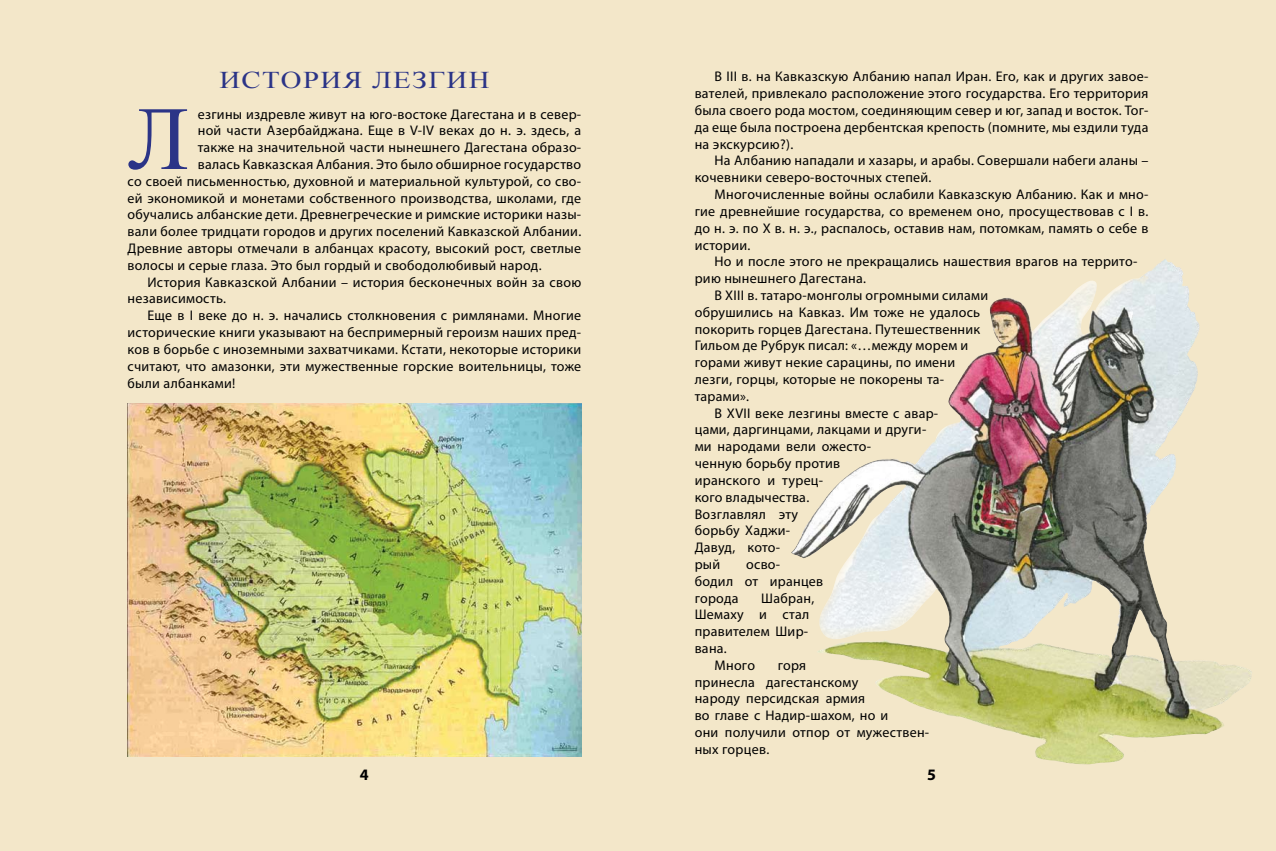
<style>
.page{position:relative;width:1276px;height:851px;background:#fff}
.page>*{position:absolute;margin:0;border:0;box-sizing:border-box;transform-origin:0 0}
.t1{font:90.1px "Times New Roman";color:#2b3487}
.t2{font:24px "Times New Roman";letter-spacing:.05em;color:#2b3487;scale:1.2 1}
.t3{font:700 16px "Myriad Pro";color:#000}
.t4{font:14px/16.8px "Myriad Pro";letter-spacing:.02em;color:#000}
</style>
<div class="page">
<div style="left:0;top:0;width:638px;height:850px;background:#f3e7c9"></div>
<div style="left:638px;top:0;width:638px;height:850px;background:#f3e7c9"></div>
<img style="left:128px;top:403px;width:453px;height:353px">
<img style="left:791px;top:264px;width:433px;height:501px">
<h2 class="t2" style="left:219px;top:63px;width:222px">История лезгин</h2>
<h1 class="t1" style="left:128px;top:78px;width:63px">Л</h1>
<p class="t4" style="left:198px;top:105px;width:385px">езгины издревле живут на юго-востоке Дагестана и в север-</p>
<p class="t4" style="left:198px;top:122px;width:385px">ной части Азербайджана. Еще в V-IV веках до н. э. здесь, а</p>
<p class="t4" style="left:198px;top:139px;width:385px">также на значительной части нынешнего Дагестана образо-</p>
<p class="t4" style="left:198px;top:156px;width:385px">валась Кавказская Албания. Это было обширное государство</p>
<p class="t4" style="left:128px;top:172px;width:455px">со своей письменностью, духовной и материальной культурой, со сво-</p>
<p class="t4" style="left:128px;top:189px;width:455px">ей экономикой и монетами собственного производства, школами, где</p>
<p class="t4" style="left:128px;top:206px;width:455px">обучались албанские дети. Древнегреческие и римские историки назы-</p>
<p class="t4" style="left:128px;top:223px;width:455px">вали более тридцати городов и других поселений Кавказской Албании.</p>
<p class="t4" style="left:128px;top:240px;width:455px">Древние авторы отмечали в албанцах красоту, высокий рост, светлые</p>
<p class="t4" style="left:128px;top:256px;width:415px">волосы и серые глаза. Это был гордый и свободолюбивый народ.</p>
<p class="t4" style="left:147px;top:273px;width:435px">История Кавказской Албании – история бесконечных войн за свою</p>
<p class="t4" style="left:128px;top:290px;width:100px">независимость.</p>
<p class="t4" style="left:147px;top:307px;width:435px">Еще в I веке до н. э. начались столкновения с римлянами. Многие</p>
<p class="t4" style="left:128px;top:324px;width:455px">исторические книги указывают на беспримерный героизм наших пред-</p>
<p class="t4" style="left:128px;top:340px;width:455px">ков в борьбе с иноземными захватчиками. Кстати, некоторые историки</p>
<p class="t4" style="left:128px;top:357px;width:455px">считают, что амазонки, эти мужественные горские воительницы, тоже</p>
<p class="t4" style="left:128px;top:374px;width:109px">были албанками!</p>
<p class="t4" style="left:694px;top:68px;width:455px;text-align:justify;text-indent:20px">В III в. на Кавказскую Албанию напал Иран. Его, как и других завое&shy;вателей, привлекало расположение этого государства. Его территория была своего рода мостом, соединяющим север и юг, запад и восток. Тог&shy;да еще была построена дербентская крепость (помните, мы ездили туда на экскурсию?).</p>
<p class="t4" style="left:694px;top:152px;width:455px;text-indent:20px">На Албанию нападали и хазары, и арабы. Совершали набеги аланы – кочевники северо-восточных степей.</p>
<p class="t4" style="left:694px;top:186px;width:455px;text-align:justify;text-indent:20px">Многочисленные войны ослабили Кавказскую Албанию. Как и мно&shy;гие древнейшие государства, со временем оно, просуществовав с I в. до н. э. по X в. н. э., распалось, оставив нам, потомкам, память о себе в истории.</p>
<p class="t4" style="left:714px;top:253px;width:424px">Но и после этого не прекращались нашествия врагов на террито-</p>
<p class="t4" style="left:694px;top:270px;width:173px">рию нынешнего Дагестана.</p>
<p class="t4" style="left:714px;top:286px;width:275px">В XIII в. татаро-монголы огромными силами</p>
<p class="t4" style="left:694px;top:303px;width:287px">обрушились на Кавказ. Им тоже не удалось</p>
<p class="t4" style="left:694px;top:320px;width:287px">покорить горцев Дагестана. Путешественник</p>
<p class="t4" style="left:694px;top:337px;width:275px">Гильом де Рубрук писал: «…между морем и</p>
<p class="t4" style="left:694px;top:354px;width:262px">горами живут некие сарацины, по имени</p>
<p class="t4" style="left:694px;top:370px;width:251px">лезги, горцы, которые не покорены та-</p>
<p class="t4" style="left:694px;top:387px;width:56px">тарами».</p>
<p class="t4" style="left:714px;top:404px;width:225px">В XVII веке лезгины вместе с авар-</p>
<p class="t4" style="left:694px;top:421px;width:233px">цами, даргинцами, лакцами и други-</p>
<p class="t4" style="left:694px;top:438px;width:178px">ми народами вели ожесто-</p>
<p class="t4" style="left:694px;top:454px;width:147px">ченную борьбу против</p>
<p class="t4" style="left:694px;top:471px;width:130px">иранского и турец-</p>
<p class="t4" style="left:694px;top:488px;width:116px">кого владычества.</p>
<p class="t4" style="left:694px;top:505px;width:105px">Возглавлял эту</p>
<p class="t4" style="left:694px;top:522px;width:97px">борьбу Хаджи-</p>
<p class="t4" style="left:694px;top:538px;width:87px">Давуд, кото-</p>
<p class="t4" style="left:694px;top:555px;width:27px">рый</p>
<p class="t4" style="left:694px;top:555px;width:130px;text-indent:51px">осво-<br>бодил от иранцев города</p>
<p class="t4" style="left:761px;top:589px;width:54px">Шабран,</p>
<p class="t4" style="left:694px;top:606px;width:116px">Шемаху и стал</p>
<p class="t4" style="left:694px;top:622px;width:115px">правителем Шир-</p>
<p class="t4" style="left:694px;top:639px;width:34px">вана.</p>
<p class="t4" style="left:714px;top:656px;width:42px">Много</p>
<p class="t4" style="left:694px;top:656px;width:236px;text-indent:83px">горя<br>принесла дагестанскому<br>народу персидская армия<br>во главе с Надир-шахом, но и<br>они получили отпор от мужествен&shy;ных горцев.</p>
<p class="t3" style="left:360px;top:764px;width:10px">4</p>
<p class="t3" style="left:927px;top:764px;width:10px">5</p>
</div>
